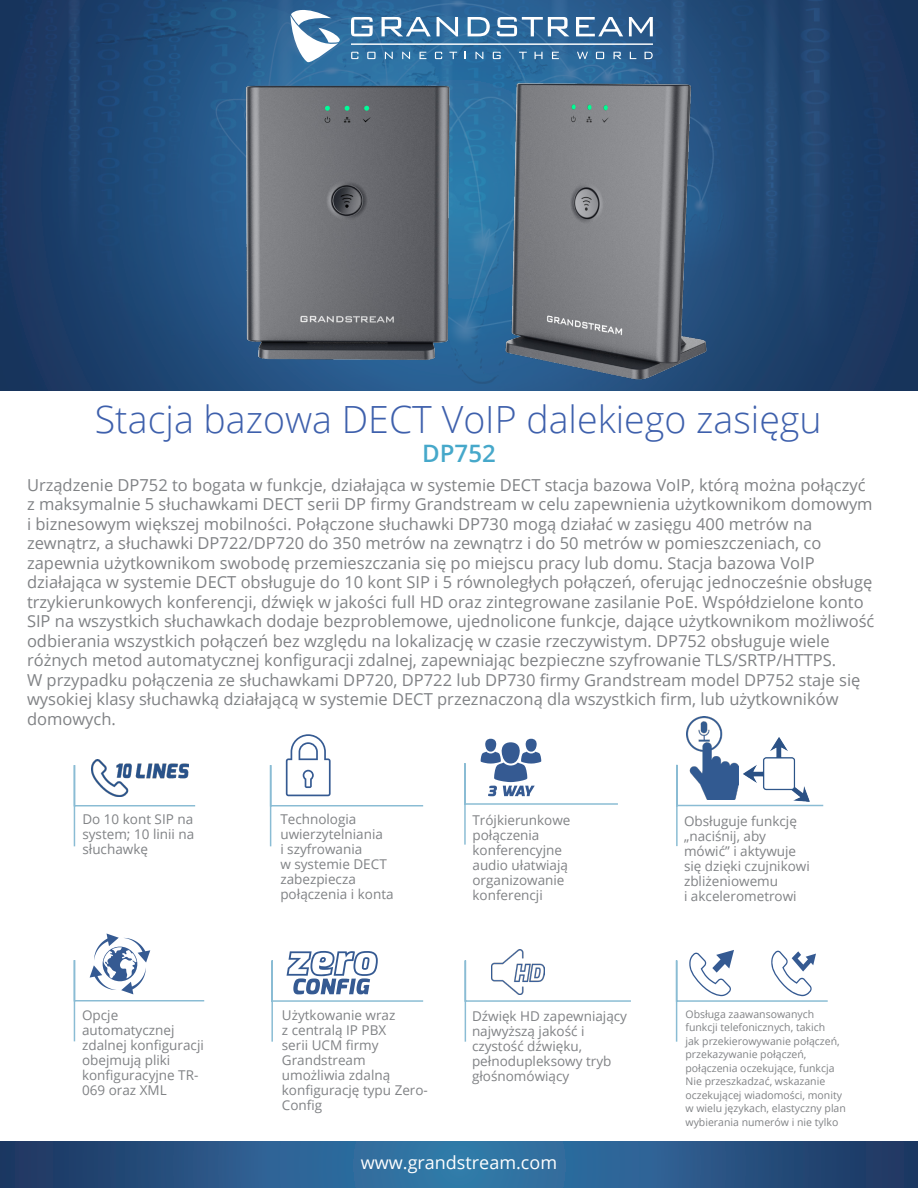
<style>
.page{position:relative;width:918px;height:1188px;background:#fff}
.page>*{position:absolute;margin:0;border:0;box-sizing:border-box;transform-origin:0 0}
.t1{font:300 37.5px "Open Sans";color:#3e60ac}
.t2{font:600 24px "Open Sans";color:#46a8ca}
.t3{font:18px "Open Sans";color:#fff}
.t4{font:16.5px/19.5px "Open Sans";color:#808285}
.t5{font:13.5px/15px "Open Sans";color:#808285}
.t6{font:10.5px/13.5px "Open Sans";color:#808285}
</style>
<div class="page">
<img style="left:0;top:0;width:918px;height:391px">
<svg style="left:291px;top:10px;width:49px;height:38px"></svg>
<svg style="left:351px;top:17px;width:22px;height:19px"></svg>
<svg style="left:382px;top:17px;width:49px;height:19px"></svg>
<svg style="left:437px;top:17px;width:21px;height:19px"></svg>
<svg style="left:468px;top:17px;width:22px;height:19px"></svg>
<svg style="left:497px;top:17px;width:72px;height:19px"></svg>
<svg style="left:576px;top:17px;width:47px;height:19px"></svg>
<svg style="left:629px;top:17px;width:24px;height:19px"></svg>
<svg style="left:476px;top:52px;width:7px;height:7px"></svg>
<svg style="left:493px;top:52px;width:8px;height:7px"></svg>
<svg style="left:519px;top:52px;width:8px;height:7px"></svg>
<svg style="left:535px;top:52px;width:8px;height:7px"></svg>
<svg style="left:552px;top:52px;width:7px;height:7px"></svg>
<svg style="left:645px;top:52px;width:8px;height:7px"></svg>
<svg style="left:596px;top:52px;width:8px;height:7px"></svg>
<svg style="left:614px;top:52px;width:7px;height:7px"></svg>
<svg style="left:630px;top:52px;width:6px;height:7px"></svg>
<svg style="left:577px;top:52px;width:11px;height:7px"></svg>
<hr style="left:351px;top:44px;width:302px;height:1px;background:#fff">
<svg style="left:0;top:1142px;width:918px;height:46px;background:#295988"></svg>
<svg style="left:73px;top:764px;width:123px;height:83px"></svg>
<svg style="left:464px;top:960px;width:167px;height:82px"></svg>
<img style="left:92px;top:760px;width:97px;height:36px">
<svg style="left:269px;top:734px;width:155px;height:113px"></svg>
<div style="left:485px;top:739px;width:12px;height:13px;background:#355a92;border-radius:50%"></div>
<div style="left:525px;top:739px;width:12px;height:13px;background:#355a92;border-radius:50%"></div>
<svg style="left:464px;top:742px;width:154px;height:103px"></svg>
<svg style="left:73px;top:934px;width:132px;height:108px"></svg>
<svg style="left:271px;top:951px;width:153px;height:91px"></svg>
<svg style="left:675px;top:950px;width:153px;height:92px"></svg>
<img style="left:491px;top:950px;width:54px;height:44px">
<img style="left:216px;top:48px;width:252px;height:315px">
<svg style="left:676px;top:764px;width:148px;height:83px"></svg>
<img style="left:686px;top:716px;width:53px;height:84px">
<img style="left:744px;top:738px;width:65px;height:64px">
<img style="left:495px;top:79px;width:252px;height:312px">
<p class="t1" style="left:95px;top:394px;width:728px">Stacja bazowa DECT VoIP dalekiego zasięgu</p>
<p class="t4" style="left:27px;top:475px;width:849px">Urządzenie DP752 to bogata w funkcje, działająca w systemie DECT stacja bazowa VoIP, którą można połączyć z maksymalnie 5 słuchawkami DECT serii DP firmy Grandstream w celu zapewnienia użytkownikom domowym i biznesowym większej mobilności. Połączone słuchawki DP730 mogą działać w zasięgu 400 metrów na zewnątrz, a słuchawki DP722/DP720 do 350 metrów na zewnątrz i do 50 metrów w pomieszczeniach, co zapewnia użytkownikom swobodę przemieszczania się po miejscu pracy lub domu. Stacja bazowa VoIP działająca w systemie DECT obsługuje do 10 kont SIP i 5 równoległych połączeń, oferując jednocześnie obsługę trzykierunkowych konferencji, dźwięk w jakości full HD oraz zintegrowane zasilanie PoE. Współdzielone konto SIP na wszystkich słuchawkach dodaje bezproblemowe, ujednolicone funkcje, dające użytkownikom możliwość odbierania wszystkich połączeń bez względu na lokalizację w czasie rzeczywistym. DP752 obsługuje wiele różnych metod automatycznej konfiguracji zdalnej, zapewniając bezpieczne szyfrowanie TLS/SRTP/HTTPS.<br>W przypadku połączenia ze słuchawkami DP720, DP722 lub DP730 firmy Grandstream model DP752 staje się wysokiej klasy słuchawką działającą w systemie DECT przeznaczoną dla wszystkich firm, lub użytkowników domowych.</p>
<p class="t2" style="left:422px;top:437px;width:75px">DP752</p>
<p class="t5" style="left:82px;top:812px;width:113px;text-align:justify">Do 10 kont SIP na system; 10 linii na słuchawkę</p>
<p class="t5" style="left:280px;top:812px;width:115px">Technologia uwierzytelniania<br>i szyfrowania<br>w systemie DECT zabezpiecza połączenia i konta</p>
<p class="t5" style="left:472px;top:812px;width:100px">Trójkierunkowe połączenia konferencyjne audio ułatwiają organizowanie konferencji</p>
<p class="t5" style="left:684px;top:813px;width:127px">Obsługuje funkcję „naciśnij, aby mówić” i aktywuje się dzięki czujnikowi zbliżeniowemu<br>i akcelerometrowi</p>
<p class="t5" style="left:82px;top:1007px;width:123px">Opcje automatycznej zdalnej konfiguracji obejmują pliki konfiguracyjne TR-<br>069 oraz XML</p>
<p class="t5" style="left:282px;top:1008px;width:148px">Użytkowanie wraz<br>z centralą IP PBX<br>serii UCM firmy<br>Grandstream umożliwia zdalną konfigurację typu Zero-<br>Config</p>
<p class="t6" style="left:686px;top:1007px;width:162px">Obsługa zaawansowanych funkcji telefonicznych, takich<br>jak przekierowywanie połączeń, przekazywanie połączeń, połączenia oczekujące, funkcja<br>Nie przeszkadzać, wskazanie oczekującej wiadomości, monity w wielu językach, elastyczny plan wybierania numerów i nie tylko</p>
<p class="t5" style="left:472px;top:1008px;width:157px">Dźwięk HD zapewniający najwyższą jakość i czystość dźwięku, pełnodupleksowy tryb głośnomówiący</p>
<p class="t3" style="left:361px;top:1151px;width:198px">www.grandstream.com</p>
</div>
